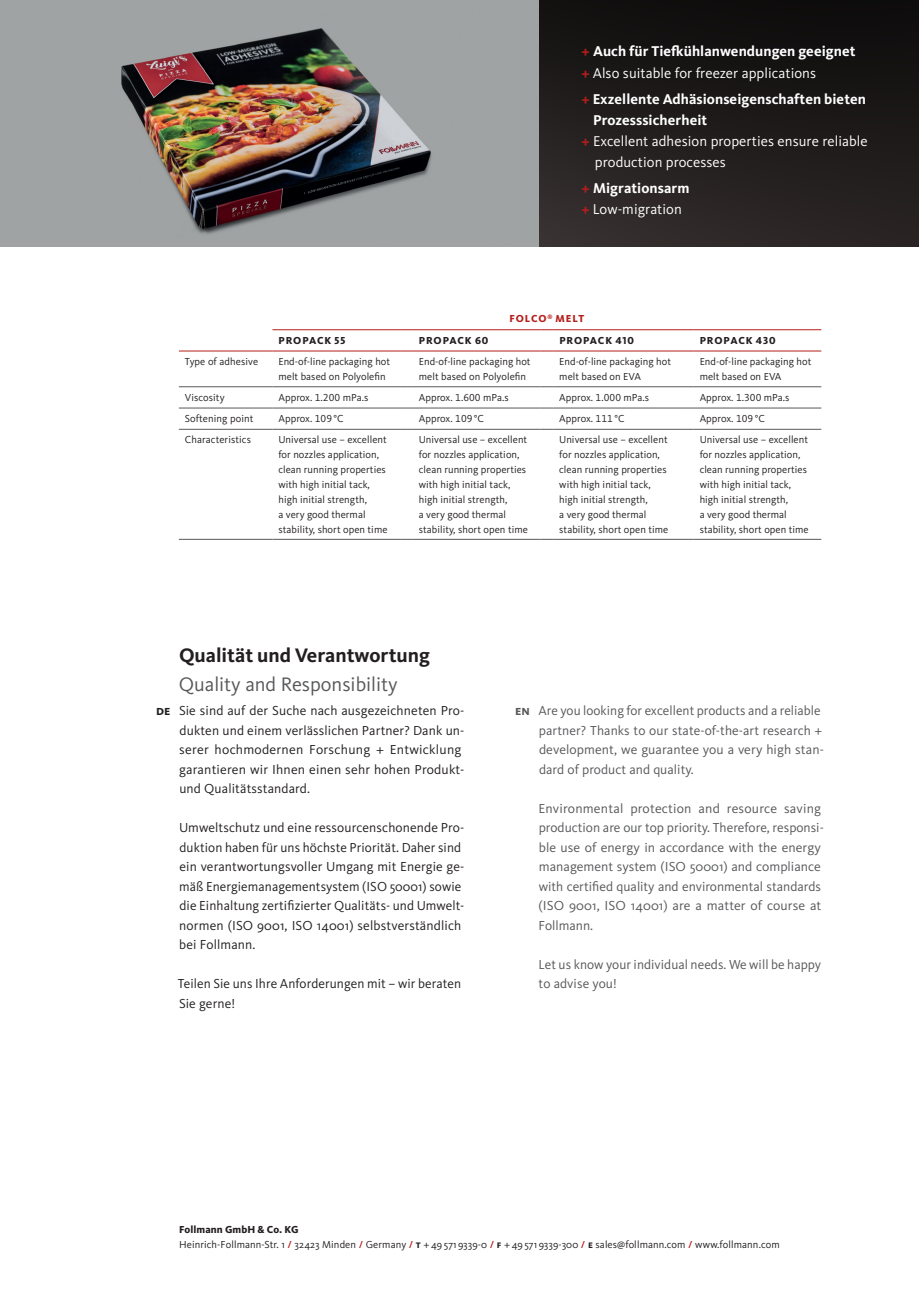
<style>
.page{position:relative;width:919px;height:1289px;background:#fff}
.page>*{position:absolute;margin:0;border:0;box-sizing:border-box;transform-origin:0 0}
.H4_DE{font:700 20.25px "Kievit Pro";color:#231f20}
.H4_EN{font:20.25px "Kievit Pro";color:#57585a}
.Fließtext_Block_DE{font:700 14.7px/21.3px "Kievit Pro";letter-spacing:.005em;color:#fff}
.Fließtext_Block_DE-2{font:14.7px "Kievit Pro";letter-spacing:.005em;color:#fff}
.Fließtext_Block_DE-3{font:13.5px/19.5px "Kievit Pro";letter-spacing:.01em;color:#231f20}
.Fließtext_Block_EN{font:13.5px/19.5px "Kievit Pro";letter-spacing:.005em;color:#57585a}
.Länderkennung{font:700 13.5px "Kievit Pro";color:#231f20}
.Länderkennung-2{font:700 13.5px "Kievit Pro";color:#57585a}
.Fließtext_Tabelle{font:10.5px/15px "Kievit Pro";letter-spacing:.005em;color:#231f20}
.BU_Marginalien_DE{font:10.5px/15px "Kievit Pro";letter-spacing:.01em;color:#231f20}
.H1_Tabelle{font:800 10.5px "Kievit Pro";letter-spacing:.075em;color:#231f20}
.H1_Tabelle-2{font:800 10.5px "Kievit Pro";letter-spacing:.075em;color:#b51e1b}
.H2_Tabelle{font:800 10.5px "Kievit Pro";letter-spacing:.08em;color:#231f20}
.s1{color:#b51e1b}
.s2{font-weight:400}
.s3{font-weight:700;color:#b51e1b}
.s4{font-weight:800}
.s5{font-weight:500;color:#b51e1b}
.s6{font-weight:700}
</style>
<div class="page">
<img style="left:0;top:0;width:918px;height:247px">
<hr style="left:179px;top:386px;width:93px;height:1px;background:#57585a">
<hr style="left:272px;top:386px;width:128px;height:1px;background:#57585a">
<svg style="left:400px;top:386px;width:13px;height:1px"></svg>
<hr style="left:413px;top:386px;width:127px;height:1px;background:#57585a">
<svg style="left:540px;top:386px;width:13px;height:1px"></svg>
<hr style="left:553px;top:386px;width:127px;height:1px;background:#57585a">
<svg style="left:680px;top:386px;width:13px;height:1px"></svg>
<hr style="left:693px;top:386px;width:128px;height:1px;background:#57585a">
<hr style="left:179px;top:408px;width:93px;height:1px;background:#57585a">
<hr style="left:272px;top:408px;width:128px;height:1px;background:#57585a">
<svg style="left:400px;top:408px;width:13px;height:1px"></svg>
<hr style="left:413px;top:408px;width:127px;height:1px;background:#57585a">
<svg style="left:540px;top:408px;width:13px;height:1px"></svg>
<hr style="left:553px;top:408px;width:127px;height:1px;background:#57585a">
<svg style="left:680px;top:408px;width:13px;height:1px"></svg>
<hr style="left:693px;top:408px;width:128px;height:1px;background:#57585a">
<hr style="left:179px;top:539px;width:93px;height:1px;background:#57585a">
<hr style="left:272px;top:539px;width:128px;height:1px;background:#57585a">
<svg style="left:400px;top:539px;width:13px;height:1px"></svg>
<hr style="left:413px;top:539px;width:127px;height:1px;background:#57585a">
<svg style="left:540px;top:539px;width:13px;height:1px"></svg>
<hr style="left:553px;top:539px;width:127px;height:1px;background:#57585a">
<svg style="left:680px;top:539px;width:13px;height:1px"></svg>
<hr style="left:693px;top:539px;width:128px;height:1px;background:#57585a">
<hr style="left:272px;top:329px;width:128px;height:1px;background:#b51e1b">
<svg style="left:400px;top:329px;width:13px;height:1px"></svg>
<hr style="left:413px;top:329px;width:127px;height:1px;background:#b51e1b">
<svg style="left:540px;top:329px;width:13px;height:1px"></svg>
<hr style="left:553px;top:329px;width:127px;height:1px;background:#b51e1b">
<svg style="left:680px;top:329px;width:13px;height:1px"></svg>
<hr style="left:693px;top:329px;width:128px;height:1px;background:#b51e1b">
<hr style="left:179px;top:350px;width:93px;height:1px;background:#b51e1b">
<hr style="left:272px;top:350px;width:128px;height:1px;background:#b51e1b">
<svg style="left:400px;top:350px;width:13px;height:1px"></svg>
<hr style="left:413px;top:350px;width:127px;height:1px;background:#b51e1b">
<svg style="left:540px;top:350px;width:13px;height:1px"></svg>
<hr style="left:553px;top:350px;width:127px;height:1px;background:#b51e1b">
<svg style="left:680px;top:350px;width:13px;height:1px"></svg>
<hr style="left:693px;top:350px;width:128px;height:1px;background:#b51e1b">
<hr style="left:179px;top:429px;width:93px;height:1px;background:#57585a">
<hr style="left:272px;top:429px;width:128px;height:1px;background:#57585a">
<svg style="left:400px;top:429px;width:13px;height:1px"></svg>
<hr style="left:413px;top:429px;width:127px;height:1px;background:#57585a">
<svg style="left:540px;top:429px;width:13px;height:1px"></svg>
<hr style="left:553px;top:429px;width:127px;height:1px;background:#57585a">
<svg style="left:680px;top:429px;width:13px;height:1px"></svg>
<hr style="left:693px;top:429px;width:128px;height:1px;background:#57585a">
<p class="Fließtext_Block_DE" style="left:581px;top:41px;width:275px"><span class="s1">+</span> Auch für Tiefkühlanwendungen geeignet <span class="s1">+</span> <span class="s2">Also suitable for freezer applications</span></p>
<p class="Fließtext_Block_DE" style="left:581px;top:88px;width:286px"><span class="s1">+</span> Exzellente Adhäsionseigenschaften bieten</p>
<p class="Fließtext_Block_DE" style="left:593px;top:109px;width:116px">Prozesssicherheit</p>
<p class="Fließtext_Block_DE-2" style="left:581px;top:132px;width:288px"><span class="s3">+</span> Excellent adhesion properties ensure reliable</p>
<p class="Fließtext_Block_DE-2" style="left:595px;top:153px;width:132px">production processes</p>
<p class="Fließtext_Block_DE" style="left:581px;top:177px;width:109px"><span class="s1">+</span> Migrationsarm</p>
<p class="Fließtext_Block_DE-2" style="left:581px;top:201px;width:102px"><span class="s3">+</span> Low-migration</p>
<p class="H1_Tabelle-2" style="left:509px;top:312px;width:76px">FOLCO<sup>®</sup> MELT</p>
<p class="H1_Tabelle" style="left:278px;top:334px;width:68px">PROPACK 55</p>
<p class="H1_Tabelle" style="left:419px;top:334px;width:71px">PROPACK 60</p>
<p class="H1_Tabelle" style="left:559px;top:334px;width:76px">PROPACK 410</p>
<p class="H2_Tabelle" style="left:699px;top:334px;width:77px">PROPACK 430</p>
<p class="Fließtext_Tabelle" style="left:185px;top:354px;width:75px">Type of adhesive</p>
<p class="Fließtext_Tabelle" style="left:278px;top:354px;width:113px">End-of-line packaging hot melt based on Polyolefin</p>
<p class="Fließtext_Tabelle" style="left:419px;top:354px;width:113px">End-of-line packaging hot melt based on Polyolefin</p>
<p class="Fließtext_Tabelle" style="left:559px;top:354px;width:113px">End-of-line packaging hot melt based on EVA</p>
<p class="Fließtext_Tabelle" style="left:699px;top:354px;width:113px">End-of-line packaging hot melt based on EVA</p>
<p class="Fließtext_Tabelle" style="left:185px;top:389px;width:41px">Viscosity</p>
<p class="Fließtext_Tabelle" style="left:278px;top:389px;width:91px">Approx. 1.200 mPa.s</p>
<p class="Fließtext_Tabelle" style="left:419px;top:389px;width:91px">Approx. 1.600 mPa.s</p>
<p class="Fließtext_Tabelle" style="left:559px;top:389px;width:91px">Approx. 1.000 mPa.s</p>
<p class="Fließtext_Tabelle" style="left:699px;top:389px;width:91px">Approx. 1.300 mPa.s</p>
<p class="Fließtext_Tabelle" style="left:185px;top:411px;width:70px">Softening point</p>
<p class="Fließtext_Tabelle" style="left:278px;top:411px;width:67px">Approx. 109°C</p>
<p class="Fließtext_Tabelle" style="left:419px;top:411px;width:67px">Approx. 109°C</p>
<p class="Fließtext_Tabelle" style="left:559px;top:411px;width:67px">Approx. 111°C</p>
<p class="Fließtext_Tabelle" style="left:699px;top:411px;width:67px">Approx. 109°C</p>
<p class="Fließtext_Tabelle" style="left:185px;top:432px;width:68px">Characteristics</p>
<p class="Fließtext_Tabelle" style="left:278px;top:432px;width:110px">Universal use – excellent for nozzles application, clean running properties with high initial tack, high initial strength,<br>a very good thermal stability, short open time</p>
<p class="Fließtext_Tabelle" style="left:419px;top:432px;width:110px">Universal use – excellent for nozzles application, clean running properties with high initial tack, high initial strength,<br>a very good thermal stability, short open time</p>
<p class="Fließtext_Tabelle" style="left:559px;top:432px;width:110px">Universal use – excellent for nozzles application, clean running properties with high initial tack, high initial strength,<br>a very good thermal stability, short open time</p>
<p class="Fließtext_Tabelle" style="left:699px;top:432px;width:110px">Universal use – excellent for nozzles application, clean running properties with high initial tack, high initial strength,<br>a very good thermal stability, short open time</p>
<p class="H4_DE" style="left:179px;top:643px;width:252px">Qualität und Verantwortung</p>
<p class="H4_EN" style="left:179px;top:672px;width:220px">Quality and Responsibility</p>
<p class="Fließtext_Block_DE-3" style="left:179px;top:700px;width:287px">Sie sind auf der Suche nach ausgezeichneten Pro&shy;dukten und einem verlässlichen Partner? Dank un&shy;serer hochmodernen Forschung + Entwicklung garantieren wir Ihnen einen sehr hohen Produkt&shy;und Qualitätsstandard.</p>
<p class="Fließtext_Block_DE-3" style="left:179px;top:817px;width:287px">Umweltschutz und eine ressourcenschonende Pro&shy;duktion haben für uns höchste Priorität. Daher sind ein verantwortungsvoller Umgang mit Energie ge&shy;mäß Energiemanagementsystem (ISO 50001) sowie die Einhaltung zertifizierter Qualitäts- und Umwelt&shy;normen (ISO 9001, ISO 14001) selbstverständlich bei Follmann.</p>
<p class="Fließtext_Block_DE-3" style="left:178px;top:973px;width:285px">Teilen Sie uns Ihre Anforderungen mit – wir beraten<br>Sie gerne!</p>
<p class="Länderkennung" style="left:156px;top:702px;width:16px">de</p>
<p class="Fließtext_Block_EN" style="left:538px;top:700px;width:287px">Are you looking for excellent products and a reliable partner? Thanks to our state-of-the-art research + development, we guarantee you a very high stan&shy;dard of product and quality.</p>
<p class="Fließtext_Block_EN" style="left:538px;top:798px;width:287px">Environmental protection and resource saving production are our top priority. Therefore, responsi&shy;ble use of energy in accordance with the energy management system (ISO 50001) and compliance with certified quality and environmental standards (ISO 9001, ISO 14001) are a matter of course at Follmann.</p>
<p class="Fließtext_Block_EN" style="left:538px;top:954px;width:284px">Let us know your individual needs. We will be happy to advise you!</p>
<p class="Länderkennung-2" style="left:515px;top:702px;width:16px">en</p>
<p class="BU_Marginalien_DE" style="left:179px;top:1221px;width:602px"><span class="s4">Follmann GmbH &amp; Co. KG<br></span>Heinrich-Follmann-Str. 1 <span class="s5">/</span> 32423 Minden <span class="s5">/</span> Germany <span class="s5">/</span> <span class="s6">t</span> + 49 571 9339-0 <span class="s5">/</span> <span class="s6">f</span> + 49 571 9339-300 <span class="s5">/</span> <span class="s6">e</span> sales@follmann.com <span class="s5">/</span> www.follmann.com</p>
</div>
